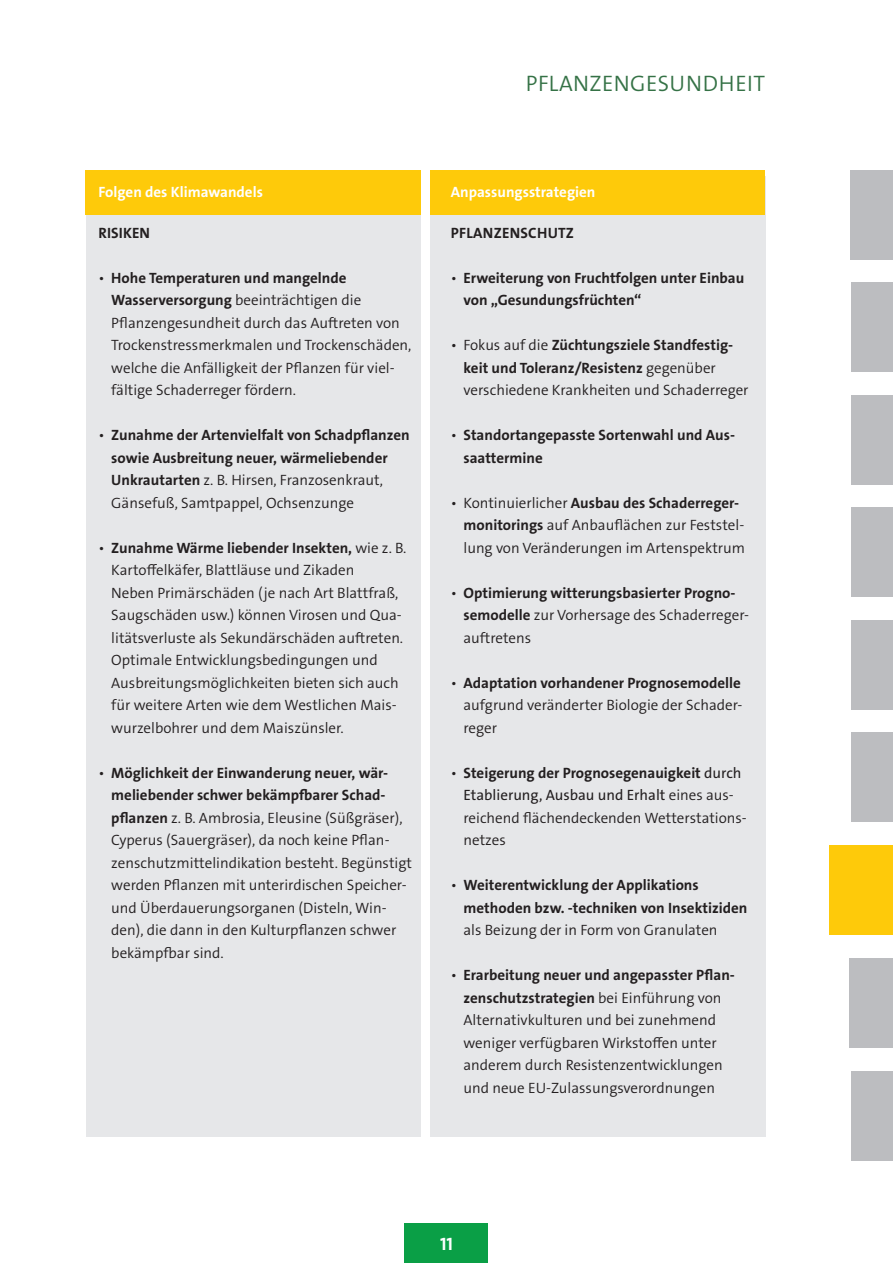
<style>
.page{position:relative;width:893px;height:1263px;background:#fff}
.page>*{position:absolute;margin:0;border:0;box-sizing:border-box;transform-origin:0 0}
.t1{font:300 22.5px "The Sans LP";letter-spacing:.02em;color:#357246}
.t2{font:700 18px "The Sans LP";color:#fff}
.t3{font:300 15px/22.5px "The Sans LP";color:#231f20}
.t4{font:700 15px/22.5px "The Sans LP";color:#231f20}
.t5{font:700 15px "The Sans LP";color:#fff}
.t6{font:700 15px "The Sans LP";letter-spacing:.02em;color:#231f20}
.s1{font-weight:700}
.s2{font-weight:300}
.s3{font-weight:400}
</style>
<div class="page">
<div style="left:405px;top:1223px;width:83px;height:40px;background:#0a9f46"></div>
<div style="left:851px;top:1071px;width:42px;height:89px;background:#bcbdc0"></div>
<div style="left:849px;top:958px;width:44px;height:89px;background:#bcbdc0"></div>
<div style="left:851px;top:733px;width:42px;height:89px;background:#bcbdc0"></div>
<div style="left:851px;top:620px;width:42px;height:89px;background:#bcbdc0"></div>
<div style="left:851px;top:508px;width:42px;height:89px;background:#bcbdc0"></div>
<div style="left:851px;top:395px;width:42px;height:89px;background:#bcbdc0"></div>
<div style="left:851px;top:283px;width:42px;height:89px;background:#bcbdc0"></div>
<div style="left:829px;top:845px;width:64px;height:89px;background:#feca0a"></div>
<div style="left:850px;top:170px;width:43px;height:89px;background:#bcbdc0"></div>
<div style="left:86px;top:176px;width:679px;height:961px;background:#e6e7e9"></div>
<div style="left:85px;top:170px;width:680px;height:44px;background:#feca0a"></div>
<div style="left:422px;top:155px;width:8px;height:989px;background:#fff"></div>
<p class="t5" style="left:99px;top:182px;width:166px">Folgen des Klimawandels</p>
<p class="t4" style="left:99px;top:221px;width:43px">RISI KEN</p>
<p class="t3" style="left:111px;top:266px;width:301px;text-indent:-13px">• <span class="s1">Hohe Temperaturen und mangelnde Wasserversorgung</span> beeinträchtigen die Pflanzengesundheit durch das Auftreten von Trockenstressmerkmalen und Trockenschäden, welche die Anfälligkeit der Pflanzen für viel&shy;fältige Schaderreger fördern.</p>
<p class="t4" style="left:111px;top:424px;width:300px;text-indent:-13px"><span class="s2">•</span> Zunahme der Artenvielfalt von Schadpflanzen sowie Ausbreitung neuer, wärmeliebender Unkrautarten <span class="s2">z. B. Hirsen, Franzosenkraut, Gänsefuß, Samtpappel, Ochsenzunge</span></p>
<p class="t4" style="left:99px;top:536px;width:309px"><span class="s2">•</span> Zunahme Wärme liebender Insekten, <span class="s2">wie z. B.</span></p>
<p class="t3" style="left:111px;top:559px;width:245px">Kartoffelkäfer, Blattläuse und Zikaden</p>
<p class="t3" style="left:99px;top:581px;width:301px">Neben Primärschäden (je nach Art Blattfraß,</p>
<p class="t3" style="left:111px;top:604px;width:292px">Saugschäden usw.) können Virosen und Qua-</p>
<p class="t3" style="left:111px;top:626px;width:293px">litätsverluste als Sekundärschäden auftreten.</p>
<p class="t3" style="left:111px;top:649px;width:268px">Optimale Entwicklungsbedingungen und</p>
<p class="t3" style="left:111px;top:671px;width:289px">Ausbreitungsmöglichkeiten bieten sich auch</p>
<p class="t3" style="left:111px;top:694px;width:287px">für weitere Arten wie dem Westlichen Mais-</p>
<p class="t3" style="left:111px;top:716px;width:234px">wurzelbohrer und dem Maiszünsler.</p>
<p class="t3" style="left:111px;top:761px;width:302px;text-indent:-13px">• <span class="s1">Möglichkeit der Einwanderung neuer, wär&shy;meliebender schwer bekämpfbarer Schad&shy;pflanzen</span> z. B. Ambrosia, Eleusine (Süßgräser), Cyperus (Sauergräser), da noch keine Pflan&shy;zenschutzmittelindikation besteht. Begünstigt werden Pflanzen mit unterirdischen Speicher&shy;und Überdauerungsorganen (Disteln, Win&shy;den), die dann in den Kulturpflanzen schwer bekämpfbar sind.</p>
<h1 class="t1" style="left:526px;top:69px;width:192px">Pflanzengesundhe</h1>
<h1 class="t1" style="left:747px;top:69px;width:19px">it</h1>
<p class="t5" style="left:451px;top:182px;width:146px">Anpassungsstrategien</p>
<p class="t6" style="left:451px;top:223px;width:123px">Pflanzenschutz</p>
<p class="t4" style="left:463px;top:266px;width:282px;text-indent:-13px"><span class="s2">•</span> Erweiterung von Fruchtfolgen unter Einbau von „Gesundungsfrüchten“</p>
<p class="t3" style="left:463px;top:334px;width:287px;text-indent:-13px">• Fokus auf die <span class="s1">Züchtungsziele Standfestig&shy;keit und Toleranz/Resistenz</span> gegenüber verschiedene Krankheiten und Schaderreger</p>
<p class="t4" style="left:463px;top:424px;width:273px;text-indent:-13px"><span class="s2">•</span> Standortangepasste Sortenwahl und Aus&shy;saattermine</p>
<p class="t3" style="left:463px;top:491px;width:283px;text-indent:-13px">• Kontinuierlicher <span class="s1">Ausbau des Schaderreger&shy;monitorings</span> auf Anbauflächen zur Feststel&shy;lung von Veränderungen im Artenspektrum</p>
<p class="t4" style="left:463px;top:581px;width:287px;text-indent:-13px"><span class="s2">•</span> Optimierung witterungsbasierter Progno&shy;semodelle <span class="s2">zur Vorhersage des Schaderreger&shy;auftretens</span></p>
<p class="t3" style="left:463px;top:671px;width:280px;text-align:justify;text-indent:-13px">• <span class="s1">Adaptation vorhandener Prognosemodelle </span>aufgrund veränderter Biologie der Schader&shy;reger</p>
<p class="t3" style="left:463px;top:761px;width:285px;text-indent:-13px">• <span class="s1">Steigerung der Prognosegenauigkeit</span> <span class="s3">durch Etablierung, Ausbau und Erhalt</span> eines aus&shy;reichend flächendeckenden Wetterstations&shy;netzes</p>
<p class="t4" style="left:463px;top:874px;width:286px;text-indent:-13px"><span class="s2">•</span> Weiterentwicklung der Applikations methoden bzw. -techniken von Insektiziden</p>
<p class="t3" style="left:463px;top:919px;width:256px">als Beizung der in Form von Granulaten</p>
<p class="t3" style="left:451px;top:964px;width:286px;text-align:center">• <span class="s1">Erarbeitung neuer und angepasster Pflan&shy;zenschutzstrategien</span> bei Einführung von Alternativkulturen und bei zunehmend weniger verfügbaren Wirkstoffen unter anderem durch Resistenzentwicklungen und neue EU-Zulassungsverordnungen</p>
<p class="t2" style="left:440px;top:1232px;width:14px">11</p>
</div>
